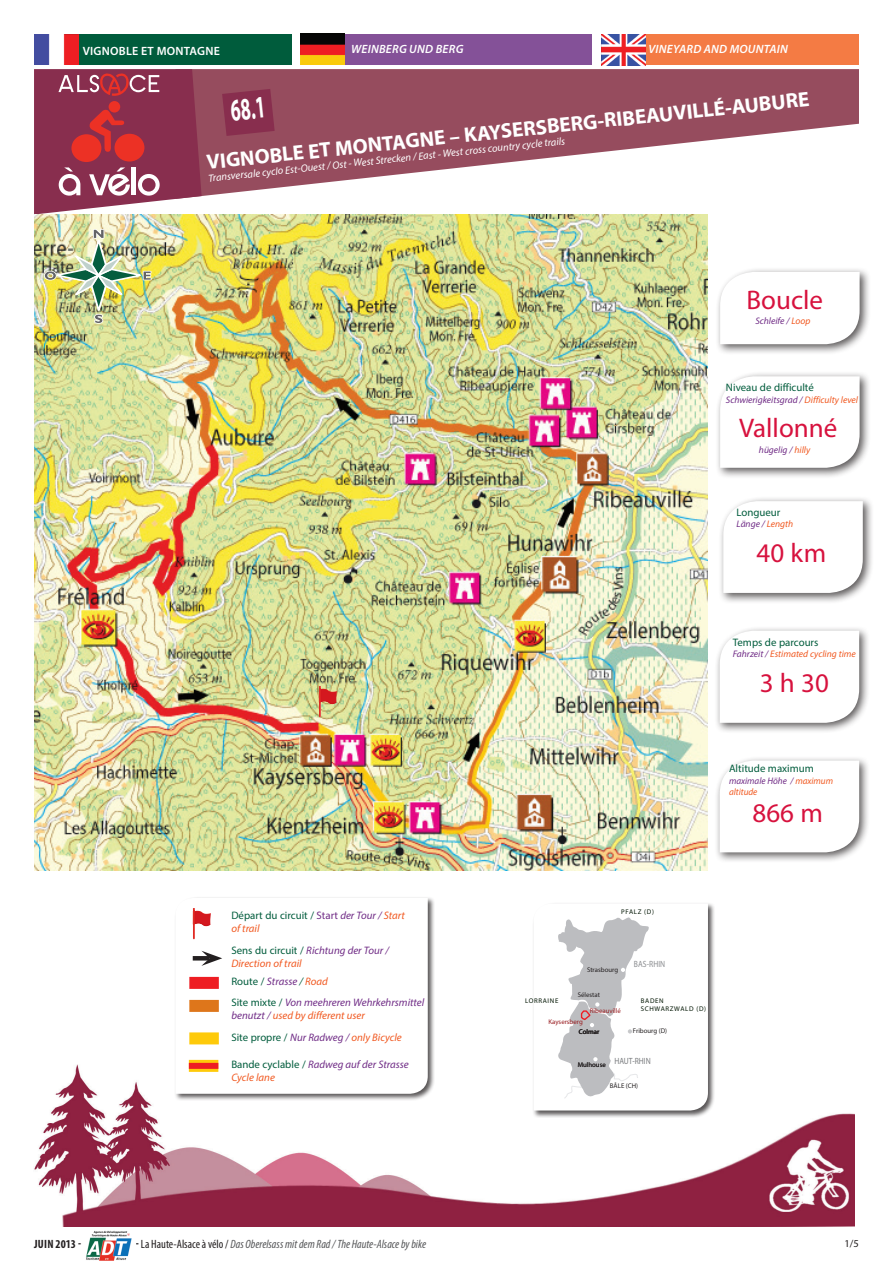
<style>
.page{position:relative;width:893px;height:1263px;background:#fff}
.page>*{position:absolute;margin:0;border:0;box-sizing:border-box;transform-origin:0 0}
.t1{font:700 31.5px "Myriad Pro";color:#fff;scale:.57 1}
.t2{font:27px "Myriad Pro";color:#d7123e}
.t3{font:700 21px "Myriad Pro";color:#fff}
.t4{font:italic condensed 12px "Myriad Pro";color:#57585a}
.t5{font:italic 600 12px "Myriad Pro";letter-spacing:.02em;color:#fff}
.t6{font:600 12px "Myriad Pro";letter-spacing:.02em;color:#fff}
.t7{font:700 condensed 12px "Myriad Pro";letter-spacing:.02em;color:#231f20}
.t8{font:italic 10.8px/13px "Myriad Pro";color:#702c86}
.t9{font:10.8px/13px "Myriad Pro";color:#005c3c}
.t10{font:italic 10.8px/21.5px "Myriad Pro";color:#f15921}
.t11{font:italic 10.5px "Myriad Pro";color:#fff}
.t12{font:10.5px "Myriad Pro";color:#231f20}
.t13{font:italic 9.45px "Myriad Pro";color:#702c86}
.t14{font:italic 9.45px "Myriad Pro";color:#f15921}
.t15{font:italic 9.45px/11.4px "Myriad Pro";color:#f15921;scale:.96 1}
.t16{font:condensed 9px "Helvetica Neue";color:#7a7c7f;scale:.85 1}
.t17{font:condensed 9px "Helvetica Neue";letter-spacing:.005em;color:#8b8d90;scale:.85 1}
.t18{font:italic 300 condensed 6.75px "Helvetica Neue";color:#231f20}
.t19{font:italic 300 condensed 6.75px/8.2px "Helvetica Neue";letter-spacing:.1em;color:#011502}
.t20{font:italic 300 condensed 6.75px "Helvetica Neue";color:#981a1e}
.t21{font:700 condensed 6.75px "Helvetica Neue";color:#231f20}
.s1{color:#f15921}
.s2{color:#702c86}
.s3{font-style:italic;color:#702c86}
.s4{font-style:italic;color:#f15921}
.s5{font-style:normal;color:#005c3c}
.s6{color:#005c3c}
.s7{font-style:normal;color:#231f20}
.s8{font-weight:700;font-style:normal;color:#231f20}
</style>
<div class="page">
<img style="left:86px;top:1231px;width:46px;height:30px">
<svg style="left:202px;top:69px;width:657px;height:127px;fill:#964c5e"></svg>
<div style="left:34px;top:34px;width:258px;height:31px;background:#005c3c"></div>
<img style="left:34px;top:34px;width:44px;height:31px">
<div style="left:300px;top:34px;width:292px;height:30px;background:#845198"></div>
<img style="left:300px;top:34px;width:45px;height:30px">
<div style="left:601px;top:34px;width:258px;height:31px;background:#f47b44"></div>
<img style="left:601px;top:34px;width:44px;height:31px">
<svg style="left:34px;top:69px;width:168px;height:145px;background:#9a4963"></svg>
<div style="left:71px;top:134px;width:30px;height:28px;background:#ec3125;border-radius:50%"></div>
<div style="left:114px;top:134px;width:31px;height:28px;background:#ec3125;border-radius:50%"></div>
<div style="left:109px;top:101px;width:11px;height:12px;background:#ec3125;border-radius:50%"></div>
<svg style="left:222px;top:89px;width:53px;height:47px;background:#8a3350"></svg>
<img style="left:34px;top:1064px;width:820px;height:163px">
<div style="left:715px;top:371px;width:156px;height:108px;background:#231f20;opacity:.75"></div>
<svg style="left:720px;top:376px;width:140px;height:92px"></svg>
<div style="left:174px;top:896px;width:261px;height:205px;background:#231f20;opacity:.75"></div>
<svg style="left:175px;top:898px;width:253px;height:196px"></svg>
<div style="left:189px;top:977px;width:30px;height:12px;background:#ee1d23"></div>
<div style="left:189px;top:1000px;width:30px;height:12px;background:#de761b"></div>
<div style="left:189px;top:1032px;width:30px;height:12px;background:#feca0a"></div>
<svg style="left:189px;top:1060px;width:29px;height:12px"></svg>
<div style="left:189px;top:1063px;width:29px;height:6px;background:#ee1d23"></div>
<hr style="left:193px;top:956px;width:17px;height:4px;background:#231f20">
<svg style="left:201px;top:951px;width:21px;height:15px"></svg>
<img style="left:193px;top:908px;width:18px;height:31px">
<div style="left:532px;top:902px;width:183px;height:216px;background:#231f20;opacity:.75"></div>
<svg style="left:534px;top:903px;width:174px;height:207px"></svg>
<img style="left:34px;top:214px;width:674px;height:656px">
<img style="left:43px;top:229px;width:109px;height:95px">
<div style="left:718px;top:496px;width:156px;height:108px;background:#231f20;opacity:.75"></div>
<svg style="left:723px;top:501px;width:140px;height:92px"></svg>
<div style="left:714px;top:625px;width:156px;height:109px;background:#231f20;opacity:.75"></div>
<svg style="left:720px;top:631px;width:139px;height:92px"></svg>
<div style="left:714px;top:755px;width:156px;height:108px;background:#231f20;opacity:.75"></div>
<svg style="left:720px;top:761px;width:139px;height:91px"></svg>
<div style="left:715px;top:267px;width:156px;height:88px;background:#231f20;opacity:.75"></div>
<svg style="left:720px;top:272px;width:140px;height:72px"></svg>
<img style="left:319px;top:686px;width:18px;height:31px">
<p class="t6" style="left:83px;top:43px;width:139px">VIGNOBLE ET MONTAGNE</p>
<p class="t5" style="left:351px;top:41px;width:114px">WEINBERG UND BERG</p>
<p class="t5" style="left:648px;top:41px;width:141px">VINEYARD AND MOUNTAIN</p>
<h3 class="t3" style="left:205px;top:149px;width:607px;rotate:-6deg">VIGNOBLE ET MONTAGNE – KAYSERSBERG-RIBEAUVILLÉ-AUBURE</h3>
<h1 class="t1" style="left:229px;top:90px;width:62px;rotate:-6deg">68.1</h1>
<p class="t11" style="left:208px;top:172px;width:360px;rotate:-6deg">Transversale cyclo Est-Ouest / Ost - West Strecken / East - West cross country cycle trails</p>
<h2 class="t2" style="left:746px;top:283px;width:78px">Boucle</h2>
<p class="t13" style="left:755px;top:315px;width:56px">Schleife / <span class="s1">Loop</span></p>
<p class="t9" style="left:726px;top:381px;width:90px">Niveau de difficulté</p>
<p class="t13" style="left:726px;top:394px;width:134px">Schwierigkeitsgrad / <span class="s1">Difficulty level</span></p>
<h2 class="t2" style="left:739px;top:412px;width:100px">Vallonné</h2>
<p class="t13" style="left:759px;top:444px;width:53px">hügelig / <span class="s1">hilly</span></p>
<p class="t9" style="left:736px;top:506px;width:45px">Longueur</p>
<p class="t13" style="left:736px;top:518px;width:58px">Länge / <span class="s1">Length</span></p>
<h2 class="t2" style="left:756px;top:536px;width:71px">40 km</h2>
<p class="t9" style="left:733px;top:635px;width:87px">Temps de parcours</p>
<p class="t14" style="left:733px;top:648px;width:124px"><span class="s2">Fahrzeit /</span> Estimated cycling time</p>
<h2 class="t2" style="left:760px;top:667px;width:71px">h3 30</h2>
<p class="t9" style="left:729px;top:762px;width:86px">Altitude maximum</p>
<p class="t15" style="left:729px;top:774px;width:110px"><span class="s2">maximale Höhe /</span> maximum altitude</p>
<p class="t9" style="left:231px;top:909px;width:175px">Départ du circuit / <span class="s2">Start</span> <span class="s3">der Tour /</span> <span class="s4">Start of trail</span></p>
<p class="t8" style="left:231px;top:943px;width:159px"><span class="s5">Sens du circuit /</span> Richtung der Tour /<br><span class="s1">Direction of trail</span></p>
<p class="t8" style="left:231px;top:971px;width:194px;line-height:21.1px"><span class="s5">Route /</span> Strasse <span class="s6">/</span> <span class="s1">Road<br></span><span class="s5">Site mixte /</span> Von meehreren Wehrkehrsmittel</p>
<p class="t10" style="left:231px;top:1005px;width:172px"><span class="s2">benutzt /</span> used by different user<br><span class="s5">Site propre /</span> <span class="s2">Nur Radweg /</span> only Bicycle</p>
<p class="t8" style="left:231px;top:1058px;width:179px"><span class="s5">Bande cyclable /</span> Radweg auf der Strasse<br><span class="s1">Cycle lane</span></p>
<p class="t7" style="left:34px;top:1236px;width:49px">juin2013 -</p>
<p class="t4" style="left:136px;top:1236px;width:292px"><span class="s7">La</span><span class="s8">-</span> <span class="s7">Haute-Alsace à vélo /</span> DasOberelsassmitdemRad/TheHaute-Alsacebybike</p>
<p class="t19" style="left:621px;top:907px;width:34px">PFALZ (D(</p>
<p class="t18" style="left:587px;top:965px;width:33px">Strasbourg</p>
<p class="t21" style="left:578px;top:990px;width:24px">Sélestat</p>
<p class="t18" style="left:579px;top:1027px;width:22px">Colmar</p>
<p class="t19" style="left:525px;top:997px;width:35px">LORRAINE</p>
<p class="t20" style="left:590px;top:1006px;width:33px">Ribeauvillé</p>
<p class="t20" style="left:548px;top:1017px;width:36px">Kaysersberg</p>
<p class="t17" style="left:634px;top:958px;width:38px">BAS-RHIN</p>
<p class="t19" style="left:641px;top:996px;width:67px">BADEN<br>SCHWARZWALD (D(</p>
<p class="t18" style="left:633px;top:1027px;width:36px">Fribourg D( (</p>
<p class="t18" style="left:578px;top:1061px;width:30px">Mulhouse</p>
<p class="t16" style="left:614px;top:1056px;width:44px">HAUT-RHIN</p>
<p class="t18" style="left:610px;top:1082px;width:30px">BÂLE (CH(</p>
<h2 class="t2" style="left:753px;top:796px;width:72px">866 m</h2>
<p class="t12" style="left:845px;top:1237px;width:16px">1/5</p>
</div>
